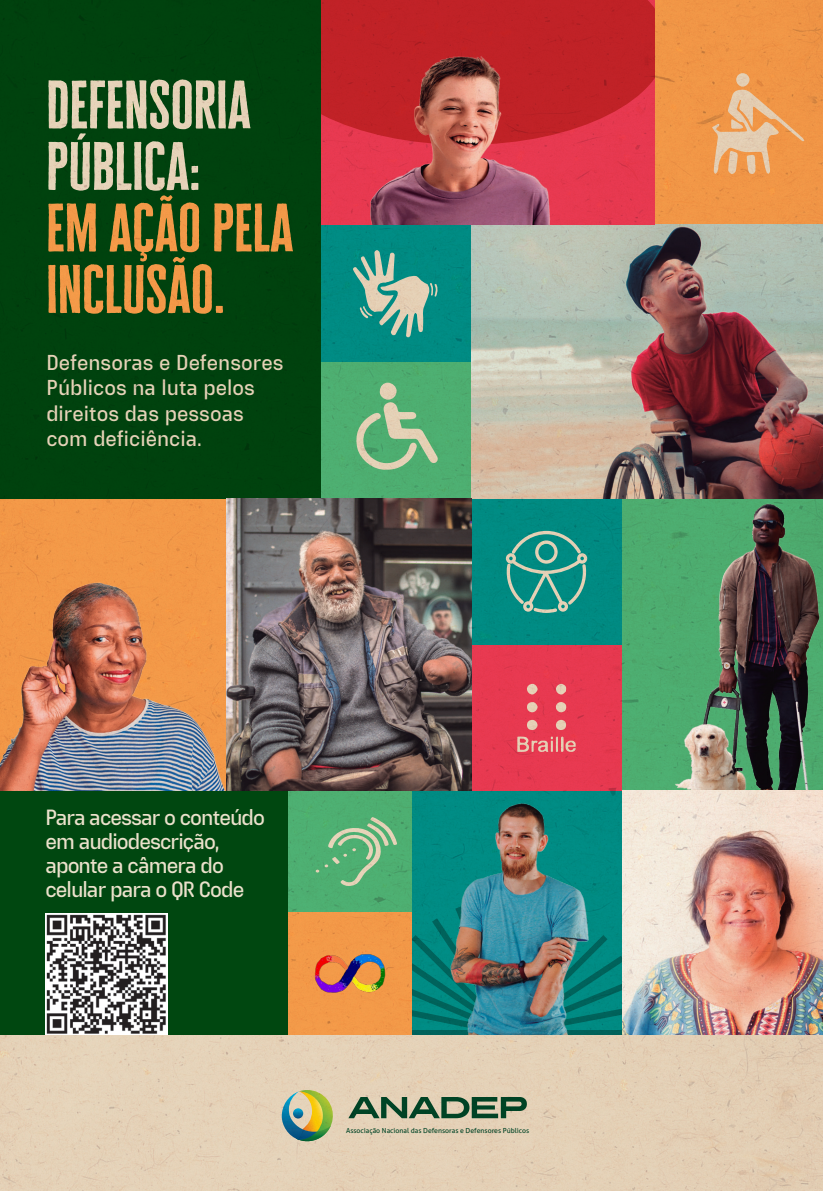
<style>
.page{position:relative;width:823px;height:1191px;background:#fff}
.page>*{position:absolute;margin:0;border:0;box-sizing:border-box;transform-origin:0 0}
.t1{font:56px/61.4px "Cheddar Gothic Sans";color:#f9a450}
.t2{font:56px/61.4px "Cheddar Gothic Sans";color:#ebe1cb}
.t3{font:500 22px/24px "Extatica";letter-spacing:-.045em;color:#ebe1cb}
.t4{font:500 21.6px/25.4px "Extatica";color:#ebe1cb}
.t5{font:7px "Aller";color:#00492a}
</style>
<div class="page">
<img style="left:0;top:0;width:822px;height:1191px">
<div style="left:0;top:791px;width:287px;height:243px;background:#004710"></div>
<img style="left:45px;top:913px;width:122px;height:121px">
<p class="t2" style="left:46px;top:74px;width:206px">DEFENSORIA<br>PÚBLICA:</p>
<p class="t1" style="left:46px;top:197px;width:248px">EM AÇÃO PELA<br>INCLUSÃO.</p>
<p class="t4" style="left:46px;top:349px;width:239px">Defensoras e Defensores<br>Públicos na luta pelos direitos das pessoas com deficiência.</p>
<p class="t3" style="left:45px;top:805px;width:221px">Para acessar o conteúdo</p>
<p class="t3" style="left:45px;top:829px;width:200px">em audiodescrição, aponte a câmera do celular para o QR Code</p>
<p class="t5" style="left:346px;top:1126px;width:184px">Associação Nacional das Defensoras e Defensores Públicos</p>
</div>
